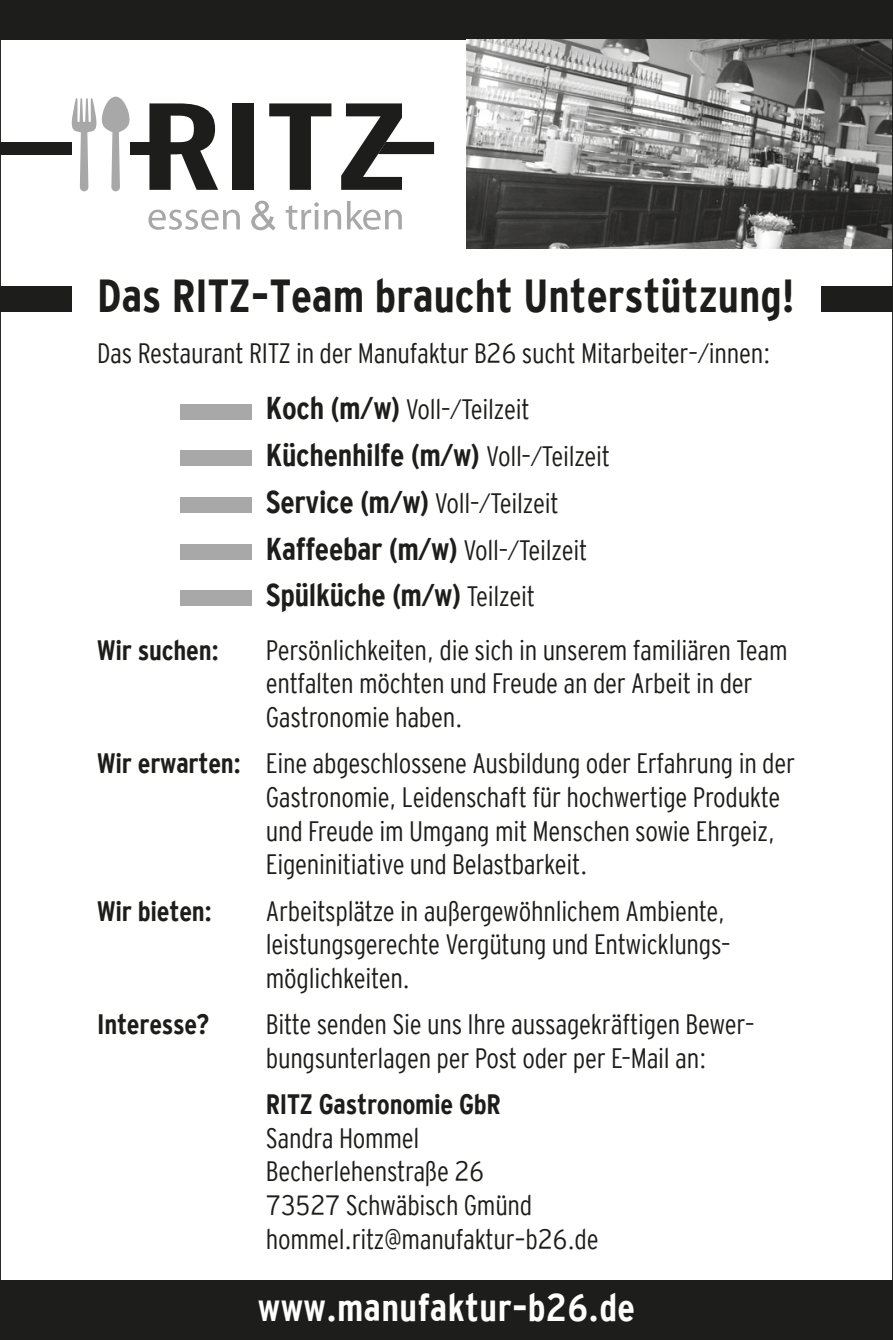
<style>
.page{position:relative;width:893px;height:1340px;background:#fff}
.page>*{position:absolute;margin:0;border:0;box-sizing:border-box;transform-origin:0 0}
.t1{font:700 46.2px "Interstate Cond Mono";color:#1d1d1b}
.t2{font:700 38.5px "Interstate Cond Mono";letter-spacing:.01em;color:#fff}
.t3{font:700 31.5px/46.6px "Interstate Cond Mono";letter-spacing:-.01em;color:#1d1d1b}
.t4{font:28px/33.6px "Interstate Cond Mono Lgt";letter-spacing:-.01em;color:#1d1d1b}
.t5{font:700 28px "Interstate Cond Mono";letter-spacing:-.01em;color:#1d1d1b}
.s1{font-family:"Interstate Cond Mono";font-weight:700;font-size:31.5px}
.s2{font-family:"Interstate Cond Mono Lgt";font-weight:400;font-size:28px}
.s3{font-family:"Interstate Cond Mono";font-weight:700}
</style>
<div class="page">
<div style="left:0;top:0;width:893px;height:40px;background:#1d1d1b"></div>
<div style="left:0;top:1280px;width:893px;height:59px;background:#1d1d1b"></div>
<div style="left:0;top:286px;width:71px;height:25px;background:#1d1d1b"></div>
<div style="left:181px;top:450px;width:71px;height:16px;background:#a8a8a8"></div>
<div style="left:181px;top:403px;width:71px;height:16px;background:#a8a8a8"></div>
<div style="left:181px;top:497px;width:71px;height:16px;background:#a8a8a8"></div>
<div style="left:181px;top:543px;width:71px;height:16px;background:#a8a8a8"></div>
<div style="left:181px;top:590px;width:71px;height:16px;background:#a8a8a8"></div>
<div style="left:821px;top:286px;width:72px;height:25px;background:#1d1d1b"></div>
<img style="left:466px;top:40px;width:425px;height:208px">
<svg style="left:148px;top:209px;width:92px;height:21px"></svg>
<svg style="left:286px;top:202px;width:55px;height:28px"></svg>
<svg style="left:347px;top:201px;width:55px;height:29px"></svg>
<svg style="left:251px;top:201px;width:25px;height:29px"></svg>
<div style="left:0;top:142px;width:71px;height:12px;background:#1d1d1b"></div>
<svg style="left:149px;top:103px;width:69px;height:87px"></svg>
<div style="left:233px;top:103px;width:21px;height:87px;background:#1d1d1b"></div>
<svg style="left:269px;top:103px;width:62px;height:87px"></svg>
<div style="left:130px;top:142px;width:20px;height:12px;background:#1d1d1b"></div>
<svg style="left:341px;top:103px;width:93px;height:87px"></svg>
<svg style="left:102px;top:97px;width:28px;height:94px"></svg>
<svg style="left:72px;top:98px;width:24px;height:93px"></svg>
<h1 class="t1" style="left:97px;top:269px;width:698px">Das RITZ-Team braucht Unterstützung!</h1>
<p class="t4" style="left:266px;top:324px;width:506px;line-height:56.7px;text-indent:-169px">Das Restaurant RITZ in der Manufaktur B26 sucht Mitarbeiter–/innen:<br><span class="s1">Koch (m/w)</span> Voll–/Teilzeit</p>
<p class="t3" style="left:266px;top:431px;width:346px">Küchenhilfe (m/w) <span class="s2">Voll–/Teilzeit</span></p>
<p class="t4" style="left:266px;top:486px;width:294px"><span class="s1">Service (m/w)</span> Voll–/Teilzeit</p>
<p class="t3" style="left:266px;top:525px;width:323px">Kaffeebar (m/w) <span class="s2">Voll–/Teilzeit<br></span>Spülküche (m/w) <span class="s2">Teilzeit</span></p>
<p class="t5" style="left:97px;top:634px;width:123px">Wir suchen:</p>
<p class="t4" style="left:266px;top:633px;width:523px">Persönlichkeiten, die sich in unserem familiären Team entfalten möchten und Freude an der Arbeit in der<br>Gastronomie haben.</p>
<p class="t4" style="left:266px;top:746px;width:531px;text-indent:-169px"><span class="s3">Wir erwarten:</span> Eine abgeschlossene Ausbildung oder Erfahrung in der Gastronomie, Leidenschaft für hochwertige Produkte und Freude im Umgang mit Menschen sowie Ehrgeiz, Eigeninitiative und Belastbarkeit.</p>
<p class="t5" style="left:97px;top:895px;width:116px">Wir bieten:</p>
<p class="t4" style="left:266px;top:893px;width:466px">Arbeitsplätze in außergewöhnlichem Ambiente, leistungsgerechte Vergütung und Entwicklungs– möglichkeiten.</p>
<p class="t5" style="left:97px;top:1008px;width:114px">Interesse?</p>
<p class="t4" style="left:266px;top:1007px;width:490px">Bitte senden Sie uns Ihre aussagekräftigen Bewer– bungsunterlagen per Post oder per E–Mail an:</p>
<p class="t5" style="left:266px;top:1088px;width:236px">RITZ Gastronomie GbR</p>
<p class="t4" style="left:266px;top:1120px;width:334px">Sandra Hommel<br>Becherlehenstraße 26<br>73527 Schwäbisch Gmünd hommel.ritz@manufaktur-b26.de</p>
<h2 class="t2" style="left:258px;top:1285px;width:379px">www.manufaktur-b26.de</h2>
</div>
